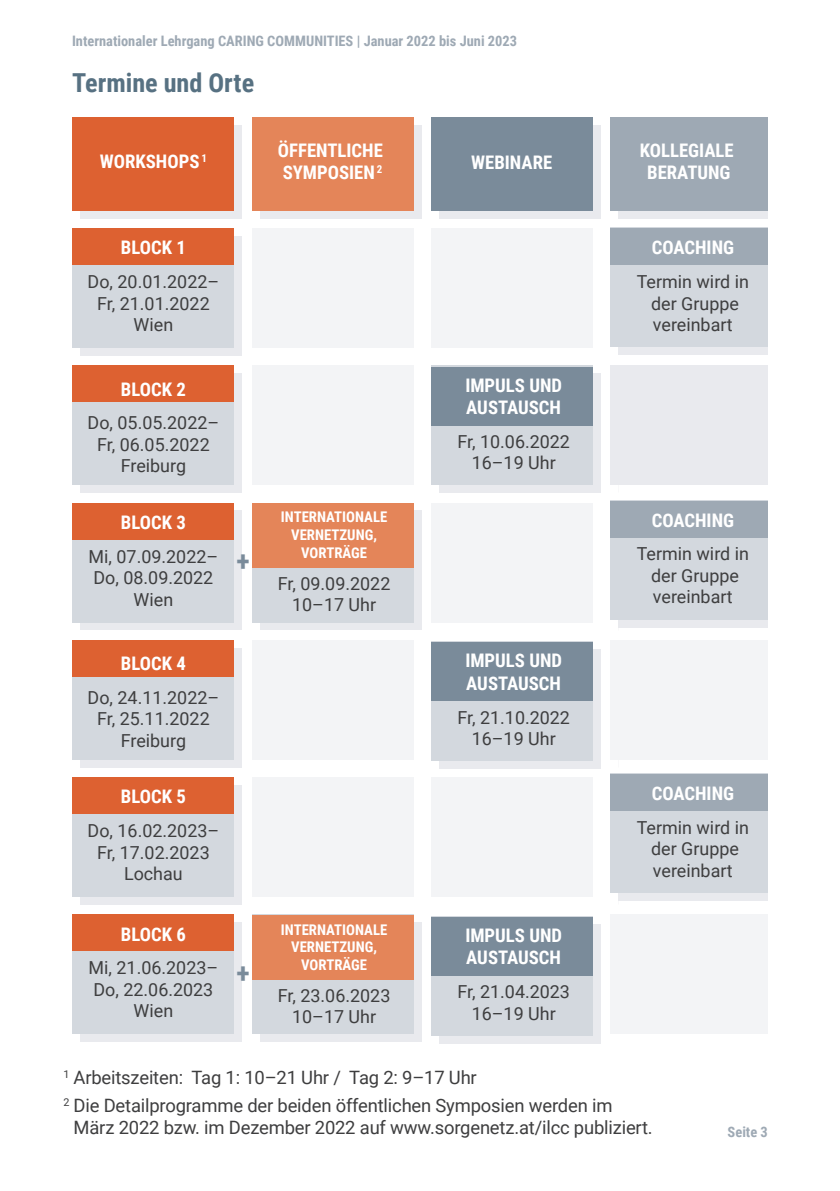
<style>
.page{position:relative;width:840px;height:1191px;background:#fff}
.page>*{position:absolute;margin:0;border:0;box-sizing:border-box;transform-origin:0 0}
.t1{font:700 27.8px "Roboto Condensed";color:#7a8b9a}
.t2{font:700 26.2px "Roboto Condensed";color:#577182}
.t3{font:700 18.6px/22.4px "Roboto Condensed";color:#fff}
.t4{font:18.4px/28px "Roboto";letter-spacing:-.01em;color:#3e3e3f}
.t5{font:17.8px/21.4px "Roboto";color:#3e3e3f;text-align:center}
.t6{font:700 14.8px/17.6px "Roboto Condensed";color:#fff;text-align:center}
.t7{font:700 14.4px "Roboto Condensed";color:#9ea9b4}
</style>
<div class="page">
<div style="left:81px;top:125px;width:161px;height:93px;background:#e9eaee"></div>
<div style="left:260px;top:125px;width:161px;height:93px;background:#e9eaee"></div>
<div style="left:439px;top:125px;width:161px;height:93px;background:#e9eaee"></div>
<div style="left:618px;top:125px;width:149px;height:93px;background:#e9eaee"></div>
<div style="left:81px;top:236px;width:161px;height:120px;background:#e9eaee"></div>
<div style="left:81px;top:373px;width:161px;height:120px;background:#e9eaee"></div>
<div style="left:439px;top:373px;width:161px;height:120px;background:#e9eaee"></div>
<div style="left:81px;top:511px;width:161px;height:119px;background:#e9eaee"></div>
<div style="left:260px;top:511px;width:161px;height:119px;background:#e9eaee"></div>
<div style="left:81px;top:648px;width:161px;height:119px;background:#e9eaee"></div>
<div style="left:81px;top:785px;width:161px;height:119px;background:#e9eaee"></div>
<div style="left:81px;top:922px;width:161px;height:120px;background:#e9eaee"></div>
<div style="left:260px;top:922px;width:161px;height:120px;background:#e9eaee"></div>
<div style="left:73px;top:117px;width:161px;height:93px;background:#dd6131"></div>
<div style="left:252px;top:117px;width:161px;height:93px;background:#e48559"></div>
<div style="left:431px;top:117px;width:161px;height:93px;background:#7a8b9a"></div>
<div style="left:610px;top:117px;width:157px;height:93px;background:#9ea9b4"></div>
<div style="left:73px;top:228px;width:161px;height:120px;background:#d3d8de"></div>
<div style="left:252px;top:228px;width:161px;height:120px;background:#f3f4f6"></div>
<div style="left:431px;top:228px;width:161px;height:120px;background:#f3f4f6"></div>
<div style="left:73px;top:365px;width:161px;height:120px;background:#d3d8de"></div>
<div style="left:252px;top:365px;width:161px;height:120px;background:#f3f4f6"></div>
<div style="left:610px;top:365px;width:157px;height:120px;background:#e9eaee"></div>
<div style="left:73px;top:503px;width:161px;height:119px;background:#d3d8de"></div>
<div style="left:252px;top:503px;width:161px;height:119px;background:#d3d8de"></div>
<div style="left:431px;top:503px;width:161px;height:119px;background:#f3f4f6"></div>
<div style="left:73px;top:640px;width:161px;height:119px;background:#d3d8de"></div>
<div style="left:252px;top:640px;width:161px;height:119px;background:#f3f4f6"></div>
<div style="left:610px;top:640px;width:157px;height:119px;background:#f3f4f6"></div>
<div style="left:73px;top:777px;width:161px;height:119px;background:#d3d8de"></div>
<div style="left:252px;top:777px;width:161px;height:119px;background:#f3f4f6"></div>
<div style="left:431px;top:777px;width:161px;height:119px;background:#f3f4f6"></div>
<div style="left:73px;top:914px;width:161px;height:120px;background:#d3d8de"></div>
<div style="left:252px;top:914px;width:161px;height:120px;background:#d3d8de"></div>
<div style="left:610px;top:914px;width:157px;height:120px;background:#f3f4f6"></div>
<div style="left:73px;top:228px;width:161px;height:37px;background:#dd6131"></div>
<div style="left:73px;top:365px;width:161px;height:37px;background:#dd6131"></div>
<div style="left:73px;top:503px;width:161px;height:36px;background:#dd6131"></div>
<div style="left:252px;top:503px;width:161px;height:64px;background:#e48559"></div>
<div style="left:73px;top:640px;width:161px;height:36px;background:#dd6131"></div>
<div style="left:73px;top:777px;width:161px;height:37px;background:#dd6131"></div>
<div style="left:73px;top:914px;width:161px;height:37px;background:#dd6131"></div>
<div style="left:439px;top:649px;width:161px;height:119px;background:#e9eaee"></div>
<div style="left:431px;top:641px;width:161px;height:119px;background:#d3d8de"></div>
<div style="left:431px;top:642px;width:161px;height:59px;background:#7a8b9a"></div>
<div style="left:439px;top:924px;width:161px;height:119px;background:#e9eaee"></div>
<div style="left:431px;top:916px;width:161px;height:119px;background:#d3d8de"></div>
<div style="left:431px;top:917px;width:161px;height:58px;background:#7a8b9a"></div>
<div style="left:618px;top:236px;width:149px;height:119px;background:#e9eaee"></div>
<div style="left:610px;top:228px;width:157px;height:119px;background:#d3d8de"></div>
<div style="left:610px;top:229px;width:157px;height:36px;background:#9ea9b4"></div>
<div style="left:618px;top:508px;width:149px;height:119px;background:#e9eaee"></div>
<div style="left:610px;top:500px;width:157px;height:119px;background:#d3d8de"></div>
<div style="left:610px;top:501px;width:157px;height:36px;background:#9ea9b4"></div>
<div style="left:618px;top:781px;width:149px;height:119px;background:#e9eaee"></div>
<div style="left:610px;top:773px;width:157px;height:119px;background:#d3d8de"></div>
<div style="left:610px;top:774px;width:157px;height:36px;background:#9ea9b4"></div>
<div style="left:252px;top:915px;width:161px;height:64px;background:#e48559"></div>
<div style="left:431px;top:365px;width:161px;height:120px;background:#d3d8de"></div>
<div style="left:431px;top:367px;width:161px;height:58px;background:#7a8b9a"></div>
<p class="t7" style="left:72px;top:31px;width:446px">Internationaler Lehrgang CARING COMMUNITIES | Januar 2022 bis Juni 2023</p>
<h2 class="t2" style="left:72px;top:64px;width:183px">Termine und Orte</h2>
<p class="t3" style="left:100px;top:149px;width:109px">WORKSHOPS <sup>1</sup></p>
<p class="t3" style="left:121px;top:236px;width:66px">BLOCK 1</p>
<p class="t5" style="left:88px;top:270px;width:133px">Do, 20.01.2022–<br>Fr, 21.01.2022<br>Wien</p>
<p class="t3" style="left:121px;top:377px;width:66px">BLOCK 2</p>
<p class="t5" style="left:88px;top:412px;width:133px">Do, 05.05.2022–<br>Fr, 06.05.2022<br>Freiburg</p>
<p class="t3" style="left:121px;top:510px;width:66px">BLOCK 3</p>
<p class="t5" style="left:89px;top:545px;width:131px">Mi, 07.09.2022–<br>Do, 08.09.2022<br>Wien</p>
<h1 class="t1" style="left:236px;top:541px;width:15px">+</h1>
<p class="t3" style="left:121px;top:651px;width:66px">BLOCK 4</p>
<p class="t5" style="left:88px;top:686px;width:133px">Do, 24.11.2022–<br>Fr, 25.11.2022<br>Freiburg</p>
<p class="t3" style="left:121px;top:785px;width:66px">BLOCK 5</p>
<p class="t5" style="left:88px;top:819px;width:133px">Do, 16.02.2023–<br>Fr, 17.02.2023<br>Lochau</p>
<p class="t3" style="left:121px;top:922px;width:66px">BLOCK 6</p>
<p class="t5" style="left:89px;top:956px;width:131px">Mi, 21.06.2023–<br>Do, 22.06.2023<br>Wien</p>
<h1 class="t1" style="left:236px;top:954px;width:15px">+</h1>
<p class="t3" style="left:278px;top:138px;width:106px">ÖFFENTLICHE<br>SYMPOSIEN <sup>2</sup></p>
<p class="t6" style="left:281px;top:508px;width:108px">INTERNATIONALE<br>VERNETZUNG,<br>VORTRÄGE</p>
<p class="t5" style="left:278px;top:572px;width:114px">Fr, 09.09.2022<br>10–17 Uhr</p>
<p class="t6" style="left:281px;top:920px;width:108px">INTERNATIONALE<br>VERNETZUNG,<br>VORTRÄGE</p>
<p class="t5" style="left:278px;top:984px;width:114px">Fr, 23.06.2023<br>10–17 Uhr</p>
<p class="t3" style="left:471px;top:150px;width:83px">WEBINARE</p>
<p class="t3" style="left:639px;top:138px;width:95px;text-align:center">KOLLEGIALE<br>BERATUNG</p>
<p class="t3" style="left:465px;top:373px;width:98px">IMPULS UND<br>AUSTAUSCH</p>
<p class="t5" style="left:457px;top:430px;width:114px">Fr, 10.06.2022<br>16–19 Uhr</p>
<p class="t3" style="left:465px;top:649px;width:98px">IMPULS UND<br>AUSTAUSCH</p>
<p class="t5" style="left:457px;top:706px;width:114px">Fr, 21.10.2022<br>16–19 Uhr</p>
<p class="t3" style="left:465px;top:923px;width:98px">IMPULS UND<br>AUSTAUSCH</p>
<p class="t5" style="left:457px;top:980px;width:114px">Fr, 21.04.2023<br>16–19 Uhr</p>
<p class="t3" style="left:651px;top:236px;width:84px">COACHING</p>
<p class="t5" style="left:636px;top:270px;width:114px">Termin wird in der Gruppe vereinbart</p>
<p class="t3" style="left:651px;top:508px;width:84px">COACHING</p>
<p class="t5" style="left:636px;top:542px;width:114px">Termin wird in der Gruppe vereinbart</p>
<p class="t3" style="left:651px;top:781px;width:84px">COACHING</p>
<p class="t5" style="left:636px;top:816px;width:114px">Termin wird in der Gruppe vereinbart</p>
<p class="t4" style="left:63px;top:1063px;width:550px"><sup>1</sup> Arbeitszeiten: Tag 1: 10–21 Uhr / Tag 2: 9–17 Uhr<br><sup>2</sup> Die Detailprogramme der beiden öffentlichen Symposien werden im</p>
<p class="t4" style="left:73px;top:1113px;width:580px">März 2022 bzw. im Dezember 2022 auf www.sorgenetz.at/ilcc publiziert.</p>
<p class="t7" style="left:727px;top:1121px;width:42px">Seite 3</p>
</div>
